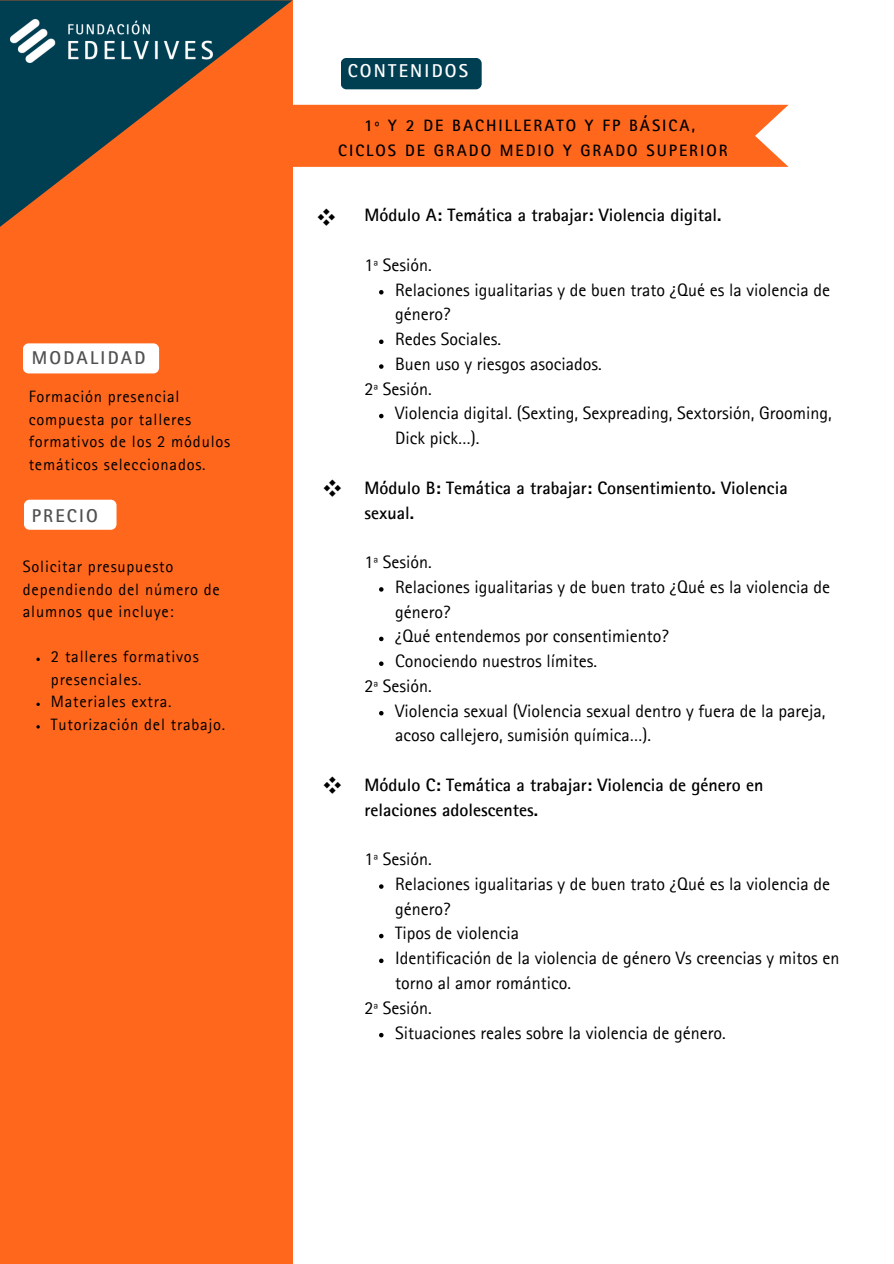
<style>
.page{position:relative;width:894px;height:1264px;background:#fff}
.page>*{position:absolute;margin:0;border:0;box-sizing:border-box;transform-origin:0 0}
.t1{font:700 18.6px "Rotis Sans Serif Pro";letter-spacing:.12em;color:#515151}
.t2{font:700 18.6px "Rotis Sans Serif Pro";letter-spacing:.12em;color:#fff}
.t3{font:18px/24.8px "Rotis Sans Serif Pro";color:#000}
.t4{font:700 18px/24.8px "Rotis Sans Serif Pro";color:#000}
.t5{font:700 18px "Noto Sans CJ Ksc";color:#000}
.t6{font:16.5px/22.5px "Rotis Sans Serif Pro";letter-spacing:.045em;color:#000}
.t7{font:700 16.5px/24.8px "Rotis Sans Serif Pro";letter-spacing:.12em;color:#000;text-align:center}
</style>
<div class="page">
<div style="left:0;top:0;width:292px;height:1263px;background:#ff671d"></div>
<svg style="left:0;top:0;width:292px;height:227px"></svg>
<img style="left:10px;top:19px;width:203px;height:43px">
<div style="left:340px;top:58px;width:141px;height:31px;background:#003e52;border-radius:6px"></div>
<div style="left:24px;top:499px;width:92px;height:31px;background:#fff;border-radius:6px"></div>
<svg style="left:36px;top:657px;width:4px;height:4px"></svg>
<svg style="left:36px;top:702px;width:4px;height:4px"></svg>
<svg style="left:36px;top:725px;width:4px;height:3px"></svg>
<div style="left:23px;top:343px;width:136px;height:30px;background:#fff;border-radius:6px"></div>
<svg style="left:379px;top:290px;width:4px;height:4px"></svg>
<svg style="left:379px;top:339px;width:4px;height:5px"></svg>
<svg style="left:379px;top:364px;width:4px;height:5px"></svg>
<svg style="left:379px;top:414px;width:4px;height:4px"></svg>
<svg style="left:379px;top:587px;width:4px;height:4px"></svg>
<svg style="left:379px;top:636px;width:4px;height:5px"></svg>
<svg style="left:379px;top:661px;width:4px;height:5px"></svg>
<svg style="left:379px;top:711px;width:4px;height:4px"></svg>
<svg style="left:379px;top:884px;width:4px;height:4px"></svg>
<svg style="left:379px;top:933px;width:4px;height:5px"></svg>
<svg style="left:379px;top:958px;width:4px;height:5px"></svg>
<svg style="left:379px;top:1032px;width:4px;height:5px"></svg>
<div style="left:250px;top:105px;width:538px;height:62px;background:#ff671d"></div>
<p class="t1" style="left:32px;top:351px;width:115px">MODALIDAD</p>
<p class="t6" style="left:29px;top:388px;width:203px">Formación presencial compuesta por talleres formativos de los 2 módulos temáticos seleccionados.</p>
<p class="t1" style="left:32px;top:508px;width:68px">PRECIO</p>
<h1 class="t6" style="left:23px;top:557px;width:198px">Solicitar presupuesto dependiendo del número de alumnos que incluye:</h1>
<p class="t6" style="left:51px;top:647px;width:149px">2 talleres formativos presenciales.</p>
<h1 class="t6" style="left:51px;top:692px;width:122px">Materiales extra.</h1>
<p class="t6" style="left:51px;top:715px;width:176px">Tutorización del trabajo.</p>
<p class="t2" style="left:347px;top:64px;width:122px">CONTENIDOS</p>
<p class="t7" style="left:338px;top:115px;width:390px">1º Y 2 DE BACHILLERATO Y FP BÁSICA,<br>CICLOS DE GRADO MEDIO Y GRADO SUPERIOR</p>
<p class="t5" style="left:317px;top:203px;width:19px">❖</p>
<h3 class="t5" style="left:323px;top:474px;width:19px">❖</h3>
<p class="t5" style="left:323px;top:771px;width:19px">❖</p>
<h1 class="t4" style="left:364px;top:205px;width:358px">Módulo A: Temática a trabajar: Violencia digital.</h1>
<h4 class="t3" style="left:364px;top:255px;width:69px">1ª Sesión.</h4>
<h2 class="t3" style="left:395px;top:280px;width:436px">Relaciones igualitarias y de buen trato ¿Qué es la violencia de género?</h2>
<h3 class="t3" style="left:395px;top:329px;width:107px">Redes Sociales.</h3>
<p class="t3" style="left:395px;top:354px;width:208px">Buen uso y riesgos asociados.</p>
<p class="t3" style="left:364px;top:379px;width:69px">2ª Sesión.</p>
<p class="t3" style="left:395px;top:403px;width:438px">Violencia digital. (Sexting, Sexpreading, Sextorsión, Grooming,<br>Dick pick…).</p>
<h3 class="t4" style="left:364px;top:478px;width:424px">Módulo B: Temática a trabajar: Consentimiento. Violencia sexual.</h3>
<p class="t3" style="left:364px;top:552px;width:69px">1ª Sesión.</p>
<h2 class="t3" style="left:395px;top:577px;width:436px">Relaciones igualitarias y de buen trato ¿Qué es la violencia de género?</h2>
<h3 class="t3" style="left:395px;top:626px;width:275px">¿Qué entendemos por consentimiento?</h3>
<p class="t3" style="left:395px;top:651px;width:203px">Conociendo nuestros límites.</p>
<p class="t3" style="left:364px;top:676px;width:69px">2ª Sesión.</p>
<p class="t3" style="left:395px;top:700px;width:432px">Violencia sexual (Violencia sexual dentro y fuera de la pareja, acoso callejero, sumisión química…).</p>
<h3 class="t4" style="left:364px;top:775px;width:400px">Módulo C: Temática a trabajar: Violencia de género en relaciones adolescentes.</h3>
<p class="t3" style="left:364px;top:849px;width:69px">1ª Sesión.</p>
<h2 class="t3" style="left:395px;top:874px;width:436px">Relaciones igualitarias y de buen trato ¿Qué es la violencia de género?</h2>
<h3 class="t3" style="left:395px;top:923px;width:125px">Tipos de violencia</h3>
<p class="t3" style="left:395px;top:948px;width:446px">Identificación de la violencia de género Vs creencias y mitos en torno al amor romántico.</p>
<p class="t3" style="left:364px;top:997px;width:69px">2ª Sesión.</p>
<p class="t3" style="left:395px;top:1022px;width:332px">Situaciones reales sobre la violencia de género.</p>
</div>
